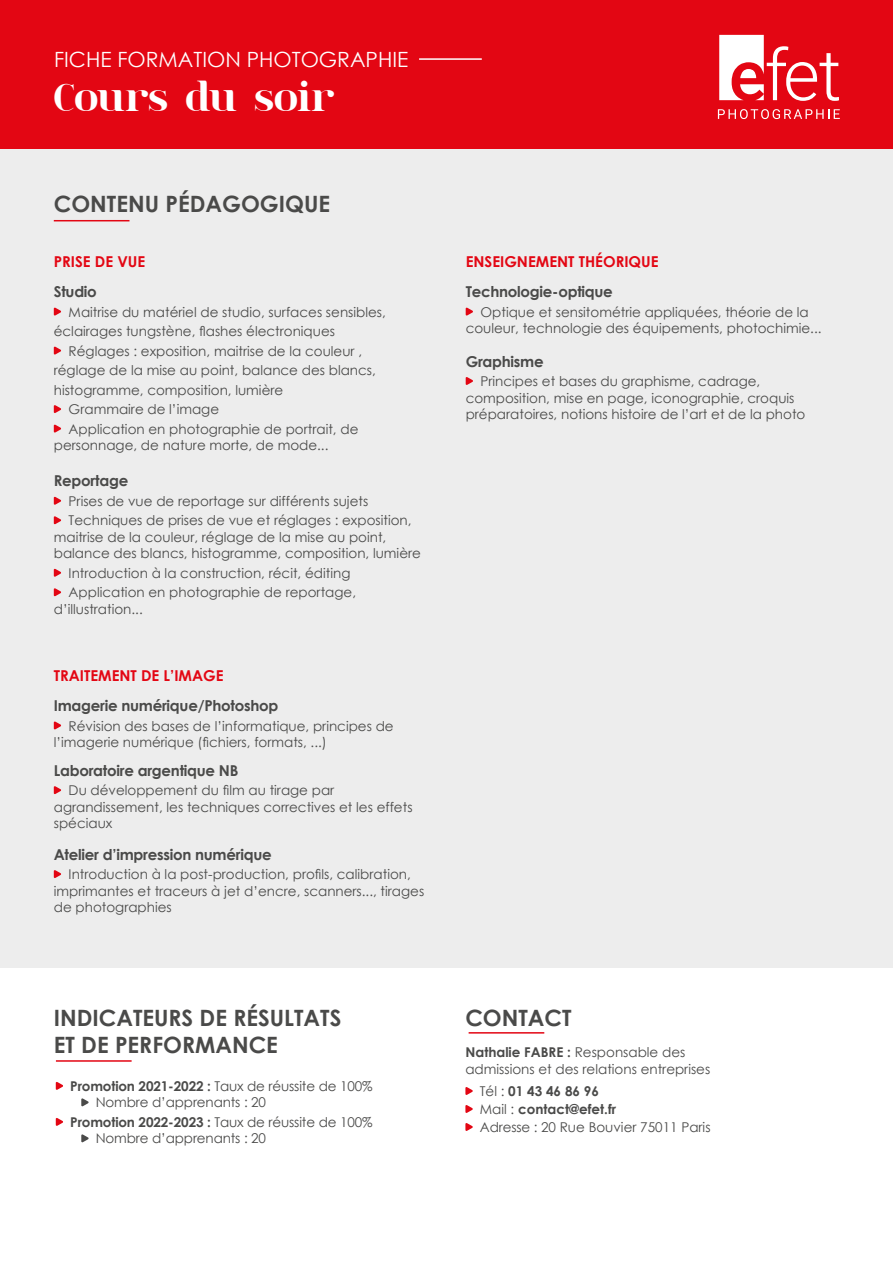
<style>
.page{position:relative;width:893px;height:1263px;background:#fff}
.page>*{position:absolute;margin:0;border:0;box-sizing:border-box;transform-origin:0 0}
.t1{font:700 40.5px "spinwerad";color:#fff}
.t2{font:700 22.5px/27px "Century Gothic";color:#4a4a49}
.t3{font:21px "Century Gothic";color:#fff}
.t4{font:700 15px "Century Gothic";letter-spacing:-.015em;color:#4a4a49}
.t5{font:700 15px "Century Gothic";color:#e30613}
.t6{font:13.5px/16.5px "Century Gothic";color:#4a4a49}
.s1{font-weight:700}
</style>
<div class="page">
<div style="left:0;top:125px;width:893px;height:842px;background:#ededed"></div>
<hr style="left:54px;top:220px;width:75px;height:1px;background:#e30613">
<svg style="left:54px;top:307px;width:7px;height:9px"></svg>
<svg style="left:54px;top:346px;width:7px;height:9px"></svg>
<svg style="left:54px;top:405px;width:7px;height:8px"></svg>
<svg style="left:54px;top:424px;width:7px;height:9px"></svg>
<svg style="left:54px;top:496px;width:7px;height:9px"></svg>
<svg style="left:54px;top:516px;width:7px;height:8px"></svg>
<svg style="left:54px;top:568px;width:7px;height:9px"></svg>
<svg style="left:54px;top:588px;width:7px;height:8px"></svg>
<svg style="left:466px;top:307px;width:7px;height:9px"></svg>
<svg style="left:466px;top:377px;width:7px;height:8px"></svg>
<svg style="left:54px;top:721px;width:7px;height:9px"></svg>
<svg style="left:54px;top:786px;width:7px;height:8px"></svg>
<svg style="left:56px;top:1082px;width:7px;height:8px"></svg>
<svg style="left:81px;top:1098px;width:8px;height:9px"></svg>
<svg style="left:56px;top:1118px;width:7px;height:8px"></svg>
<svg style="left:81px;top:1134px;width:8px;height:9px"></svg>
<hr style="left:56px;top:1060px;width:76px;height:2px;background:#e30613">
<svg style="left:465px;top:1087px;width:8px;height:8px"></svg>
<svg style="left:465px;top:1105px;width:8px;height:8px"></svg>
<svg style="left:465px;top:1123px;width:8px;height:8px"></svg>
<hr style="left:469px;top:1032px;width:75px;height:1px;background:#e30613">
<div style="left:0;top:0;width:893px;height:149px;background:#e30613"></div>
<hr style="left:419px;top:58px;width:63px;height:2px;background:#fff">
<svg style="left:54px;top:870px;width:7px;height:8px"></svg>
<svg style="left:719px;top:35px;width:120px;height:66px"></svg>
<svg style="left:718px;top:109px;width:122px;height:10px"></svg>
<h3 class="t3" style="left:54px;top:45px;width:356px">FICHE FORMATION PHOTOGRAPHIE</h3>
<h1 class="t1" style="left:54px;top:73px;width:282px">Cours du soir</h1>
<h2 class="t2" style="left:54px;top:192px;width:278px">CONTENU PÉDAGOGIQUE</h2>
<p class="t5" style="left:54px;top:255px;width:93px">PRISE DE VUE</p>
<p class="t4" style="left:54px;top:285px;width:45px">Studio</p>
<p class="t6" style="left:69px;top:303px;width:319px">Maitrise du matériel de studio, surfaces sensibles,</p>
<p class="t6" style="left:54px;top:323px;width:283px">éclairages tungstène, flashes électroniques</p>
<p class="t6" style="left:69px;top:343px;width:295px">Réglages : exposition, maitrise de la couleur ,</p>
<p class="t6" style="left:54px;top:363px;width:324px">réglage de la mise au point, balance des blancs,</p>
<p class="t6" style="left:54px;top:382px;width:231px">histogramme, composition, lumière</p>
<p class="t6" style="left:69px;top:402px;width:152px">Grammaire de l’image</p>
<p class="t6" style="left:69px;top:421px;width:291px">Application en photographie de portrait, de</p>
<p class="t6" style="left:54px;top:438px;width:276px">personnage, de nature morte, de mode...</p>
<p class="t4" style="left:54px;top:474px;width:76px">Reportage</p>
<p class="t6" style="left:69px;top:492px;width:344px;line-height:19.5px">Prises de vue de reportage sur différents sujets<br>Techniques de prises de vue et réglages : exposition,</p>
<p class="t6" style="left:54px;top:530px;width:369px">maitrise de la couleur, réglage de la mise au point, balance des blancs, histogramme, composition, lumière</p>
<p class="t6" style="left:69px;top:564px;width:289px;line-height:19.5px">Introduction à la construction, récit, éditing<br>Application en photographie de reportage,</p>
<p class="t6" style="left:54px;top:602px;width:90px">d’illustration...</p>
<p class="t5" style="left:54px;top:669px;width:171px">TRAITEMENT DE L’IMAGE</p>
<p class="t4" style="left:54px;top:699px;width:226px">Imagerie numérique/Photoshop</p>
<p class="t6" style="left:54px;top:718px;width:341px;text-indent:15px">Révision des bases de l’informatique, principes de l’imagerie numérique (fichiers, formats, ...)</p>
<p class="t4" style="left:54px;top:763px;width:186px">Laboratoire argentique NB</p>
<p class="t6" style="left:54px;top:782px;width:360px;text-indent:15px">Du développement du film au tirage par agrandissement, les techniques correctives et les effets spéciaux</p>
<p class="t4" style="left:54px;top:847px;width:219px">Atelier d’impression numérique</p>
<p class="t6" style="left:54px;top:866px;width:372px;text-indent:15px">Introduction à la post-production, profils, calibration, imprimantes et traceurs à jet d’encre, scanners..., tirages de photographies</p>
<p class="t5" style="left:466px;top:255px;width:194px">ENSEIGNEMENT THÉORIQUE</p>
<p class="t4" style="left:466px;top:285px;width:149px">Technologie-optique</p>
<p class="t6" style="left:466px;top:303px;width:357px;text-align:center">Optique et sensitométrie appliquées, théorie de la couleur, technologie des équipements, photochimie...</p>
<p class="t4" style="left:466px;top:354px;width:80px">Graphisme</p>
<p class="t6" style="left:466px;top:374px;width:341px;text-indent:15px">Principes et bases du graphisme, cadrage, composition, mise en page, iconographie, croquis préparatoires, notions histoire de l’art et de la photo</p>
<h2 class="t2" style="left:54px;top:1005px;width:289px">INDICATEURS DE RÉSULTATS<br>ET DE PERFORMANCE</h2>
<h2 class="t2" style="left:465px;top:1005px;width:108px">CONTACT</h2>
<p class="t6" style="left:465px;top:1045px;width:246px"><span class="s1">Nathalie FABRE :</span> Responsable des admissions et des relations entreprises</p>
<p class="t6" style="left:480px;top:1083px;width:232px;line-height:18px">Tél : <span class="s1">01 43 46 86 96<br></span>Mail : <span class="s1">contact@efet.fr<br></span>Adresse : 20 Rue Bouvier 75011 Paris</p>
<p class="t6" style="left:96px;top:1077px;width:278px;text-indent:-25px"><span class="s1">Promotion 2021-2022 :</span> Taux de réussite de 100%<br>Nombre d’apprenants : 20</p>
<p class="t6" style="left:96px;top:1113px;width:278px;text-indent:-25px"><span class="s1">Promotion 2022-2023 :</span> Taux de réussite de 100%<br>Nombre d’apprenants : 20</p>
</div>
